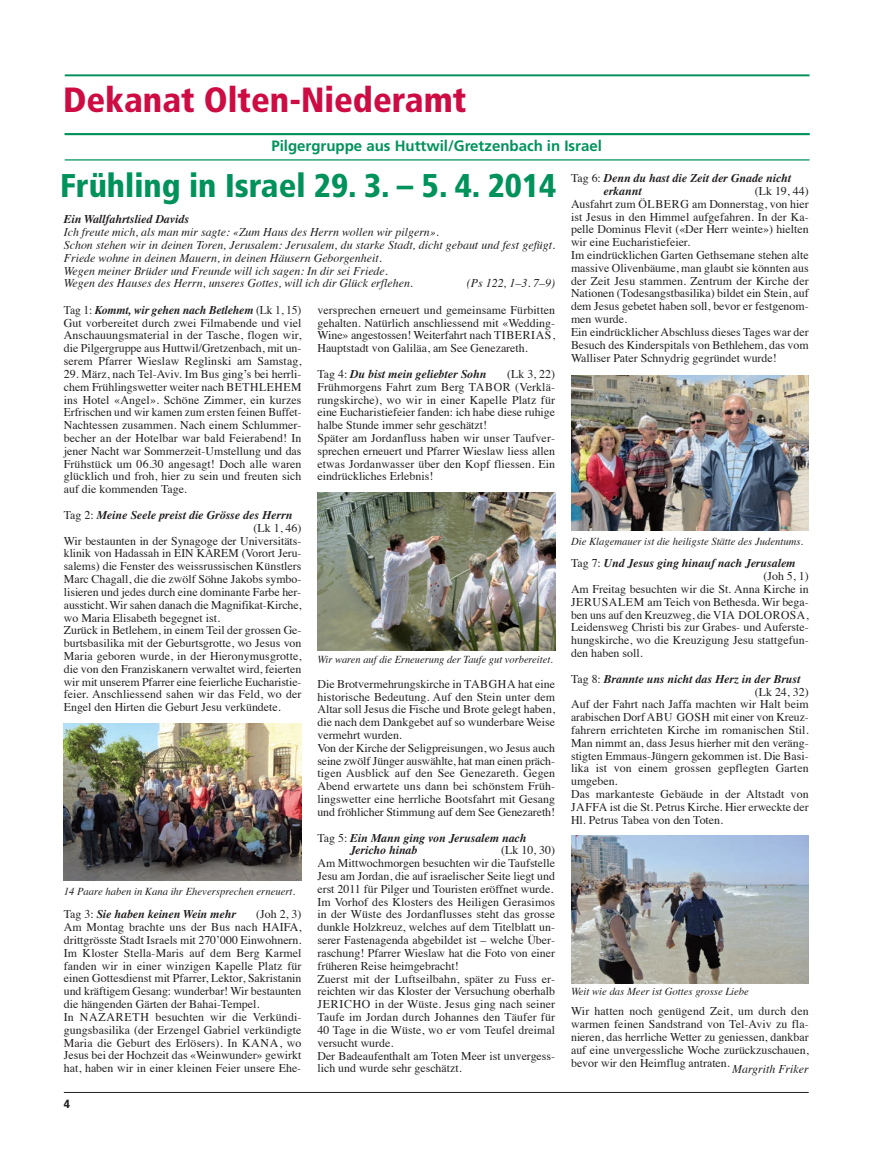
<style>
.page{position:relative;width:869px;height:1170px;background:#fff}
.page>*{position:absolute;margin:0;border:0;box-sizing:border-box;transform-origin:0 0}
.t1{font:900 condensed 35px "Frutiger LT";color:#cd0c44}
.t2{font:900 condensed 32.88px "Frutiger LT";color:#00925b}
.t3{font:700 15px "Frutiger CE";color:#00925b}
.t4{font:11.88px/12.9px "Times";color:#231f20}
.t5{font:italic 11.88px/12.9px "Times";color:#231f20}
.t6{font:italic 700 11.88px/12.9px "Times LT";color:#231f20}
.t7{font:900 condensed 11.88px "Frutiger LT";color:#231f20}
.t8{font:italic 10.62px "Times";color:#231f20}
.s1{font-family:"Times";font-weight:400;font-style:normal}
</style>
<div class="page">
<hr style="left:64px;top:1092px;width:744px;height:1px;background:#231f20">
<hr style="left:65px;top:74px;width:744px;height:2px;background:#00925b">
<hr style="left:65px;top:133px;width:744px;height:2px;background:#00925b">
<hr style="left:65px;top:159px;width:744px;height:1px;background:#00925b">
<img style="left:64px;top:723px;width:237px;height:157px">
<img style="left:317px;top:492px;width:238px;height:158px">
<img style="left:571px;top:375px;width:237px;height:156px">
<img style="left:571px;top:835px;width:237px;height:148px">
<h1 class="t1" style="left:63px;top:86px;width:404px">Dekanat Olten-Niederamt</h1>
<p class="t3" style="left:271px;top:140px;width:332px">Pilgergruppe aus Huttwil/Gretzenbach in Israel</p>
<h2 class="t2" style="left:60px;top:173px;width:497px">Frühling in Israel 29. 3. – 5. 4. 2014</h2>
<p class="t6" style="left:64px;top:213px;width:127px">Ein Wallfahrtslied Davids</p>
<p class="t5" style="left:64px;top:227px;width:492px">Ich freute mich, als man mir sagte: «Zum Haus des Herrn wollen wir pilgern».<br>Schon stehen wir in deinen Toren, Jerusalem: Jerusalem, du starke Stadt, dicht gebaut und fest gefügt.<br>Friede wohne in deinen Mauern, in deinen Häusern Geborgenheit.<br>Wegen meiner Brüder und Freunde will ich sagen: In dir sei Friede.<br>Wegen des Hauses des Herrn, unseres Gottes, will ich dir Glück erflehen.</p>
<p class="t6" style="left:603px;top:171px;width:189px;text-indent:-33px"><span class="s1">Tag 6:</span> Denn du hast die Zeit der Gnade nicht erkannt</p>
<p class="t4" style="left:570px;top:185px;width:239px;text-indent:184px">(Lk 19, 44)<br>Ausfahrt zum ÖLBERG am Donnerstag, von hier ist Jesus in den Himmel aufgefahren. In der Ka&shy;pelle Dominus Flevit («Der Herr weinte») hielten wir eine Eucharistiefeier.<br>Im eindrücklichen Garten Gethsemane stehen alte massive Olivenbäume, man glaubt sie könnten aus der Zeit Jesu stammen. Zentrum der Kirche der Nationen (Todesangstbasilika) bildet ein Stein, auf dem Jesus gebetet haben soll, bevor er festgenom&shy;men wurde.<br>Ein eindrücklicher Abschluss dieses Tages war der Besuch des Kinderspitals von Bethlehem, das vom Walliser Pater Schnydrig gegründet wurde!</p>
<p class="t5" style="left:466px;top:278px;width:90px">(Ps 122, 1–3. 7–9)</p>
<p class="t6" style="left:64px;top:303px;width:239px"><span class="s1">Tag 1:</span> Kommt, wir gehen nach Betlehem <span class="s1">(Lk 1, 15)</span></p>
<p class="t4" style="left:64px;top:317px;width:239px;text-align:justify">Gut vorbereitet durch zwei Filmabende und viel Anschauungsmaterial in der Tasche, flogen wir, die Pilgergruppe aus Huttwil/Gretzenbach, mit un&shy;serem Pfarrer Wieslaw Reglinski am Samstag,</p>
<p class="t4" style="left:64px;top:368px;width:239px;text-align:justify">29. März, nach Tel-Aviv. Im Bus ging’s bei herrli&shy;chem Frühlingswetter weiter nach BETHLEHEM ins Hotel «Angel». Schöne Zimmer, ein kurzes Erfrischen und wir kamen zum ersten feinen Buffet-Nachtessen zusammen. Nach einem Schlummer&shy;becher an der Hotelbar war bald Feierabend! In jener Nacht war Sommerzeit-Umstellung und das Frühstück um 06.30 angesagt! Doch alle waren glücklich und froh, hier zu sein und freuten sich auf die kommenden Tage.</p>
<p class="t6" style="left:64px;top:508px;width:230px"><span class="s1">Tag 2:</span> Meine Seele preist die Grösse des Herrn</p>
<p class="t4" style="left:64px;top:522px;width:239px;text-indent:190px">(Lk 1, 46)<br>Wir bestaunten in der Synagoge der Universitäts&shy;klinik von Hadassah in EIN KAREM (Vorort Jeru&shy;salems) die Fenster des weissrussischen Künstlers Marc Chagall, die die zwölf Söhne Jakobs symbo&shy;lisieren und jedes durch eine dominante Farbe her&shy;aussticht. Wir sahen danach die Magnifikat-Kirche, wo Maria Elisabeth begegnet ist.<br>Zurück in Betlehem, in einem Teil der grossen Ge&shy;burtsbasilika mit der Geburtsgrotte, wo Jesus von Maria geboren wurde, in der Hieronymusgrotte, die von den Franziskanern verwaltet wird, feierten wir mit unserem Pfarrer eine feierliche Eucharistie&shy;feier. Anschliessend sahen wir das Feld, wo der Engel den Hirten die Geburt Jesu verkündete.</p>
<p class="t4" style="left:317px;top:304px;width:239px;text-align:justify">versprechen erneuert und gemeinsame Fürbitten gehalten. Natürlich anschliessend mit «Wedding-Wine» angestossen! Weiterfahrt nach TIBERIAS, Hauptstadt von Galiläa, am See Genezareth.</p>
<p class="t6" style="left:317px;top:367px;width:171px"><span class="s1">Tag 4:</span> Du bist mein geliebter Sohn</p>
<p class="t4" style="left:317px;top:368px;width:239px;text-indent:190px">(Lk 3, 22)<br>Frühmorgens Fahrt zum Berg TABOR (Verklä&shy;rungskirche), wo wir in einer Kapelle Platz für eine Eucharistiefeier fanden: ich habe diese ruhige halbe Stunde immer sehr geschätzt!<br>Später am Jordanfluss haben wir unser Taufver&shy;sprechen erneuert und Pfarrer Wieslaw liess allen etwas Jordanwasser über den Kopf fliessen. Ein eindrückliches Erlebnis!</p>
<p class="t8" style="left:570px;top:537px;width:233px">Die Klagemauer ist die heiligste Stätte des Judentums.</p>
<p class="t6" style="left:570px;top:556px;width:226px"><span class="s1">Tag 7:</span> Und Jesus ging hinauf nach Jerusalem</p>
<p class="t4" style="left:570px;top:570px;width:239px;text-align:justify;text-indent:192px">(Joh 5, 1)<br>Am Freitag besuchten wir die St. Anna Kirche in JERUSALEM am Teich von Bethesda. Wir bega&shy;ben uns auf den Kreuzweg, die VIA DOLOROSA, Leidensweg Christi bis zur Grabes- und Auferste&shy;hungskirche, wo die Kreuzigung Jesu stattgefun&shy;den haben soll.</p>
<p class="t6" style="left:570px;top:672px;width:231px"><span class="s1">Tag 8:</span> Brannte uns nicht das Herz in der Brust</p>
<p class="t4" style="left:570px;top:686px;width:239px;text-indent:184px">(Lk 24, 32)<br>Auf der Fahrt nach Jaffa machten wir Halt beim arabischen Dorf ABU GOSH mit einer von Kreuz&shy;fahrern errichteten Kirche im romanischen Stil.<br>Man nimmt an, dass Jesus hierher mit den veräng&shy;stigten Emmaus-Jüngern gekommen ist. Die Basi&shy;lika ist von einem grossen gepflegten Garten umgeben.<br>Das markanteste Gebäude in der Altstadt von JAFFA ist die St. Petrus Kirche. Hier erweckte der Hl. Petrus Tabea von den Toten.</p>
<p class="t8" style="left:317px;top:655px;width:237px">Wir waren auf die Erneuerung der Taufe gut vorbereitet.</p>
<p class="t4" style="left:317px;top:678px;width:239px">Die Brotvermehrungskirche in TABGHA hat eine historische Bedeutung. Auf den Stein unter dem Altar soll Jesus die Fische und Brote gelegt haben, die nach dem Dankgebet auf so wunderbare Weise vermehrt wurden.<br>Von der Kirche der Seligpreisungen, wo Jesus auch seine zwölf Jünger auswählte, hat man einen präch&shy;tigen Ausblick auf den See Genezareth. Gegen Abend erwartete uns dann bei schönstem Früh&shy;lingswetter eine herrliche Bootsfahrt mit Gesang und fröhlicher Stimmung auf dem See Genezareth!</p>
<p class="t6" style="left:350px;top:831px;width:178px;text-indent:-33px"><span class="s1">Tag 5:</span> Ein Mann ging von Jerusalem nach<br>Jericho hinab</p>
<p class="t4" style="left:317px;top:844px;width:239px;text-indent:184px">(Lk 10, 30)<br>Am Mittwochmorgen besuchten wir die Taufstelle Jesu am Jordan, die auf israelischer Seite liegt und erst 2011 für Pilger und Touristen eröffnet wurde.<br>Im Vorhof des Klosters des Heiligen Gerasimos in der Wüste des Jordanflusses steht das grosse dunkle Holzkreuz, welches auf dem Titelblatt un&shy;serer Fastenagenda abgebildet ist – welche Über&shy;raschung! Pfarrer Wieslaw hat die Foto von einer früheren Reise heimgebracht!<br>Zuerst mit der Luftseilbahn, später zu Fuss er&shy;reichten wir das Kloster der Versuchung oberhalb JERICHO in der Wüste. Jesus ging nach seiner Taufe im Jordan durch Johannes den Täufer für 40 Tage in die Wüste, wo er vom Teufel dreimal versucht wurde.<br>Der Badeaufenthalt am Toten Meer ist unvergess&shy;lich und wurde sehr geschätzt.</p>
<p class="t8" style="left:64px;top:886px;width:233px">14 Paare haben in Kana ihr Eheversprechen erneuert.</p>
<p class="t6" style="left:64px;top:907px;width:174px"><span class="s1">Tag 3:</span> Sie haben keinen Wein mehr</p>
<p class="t4" style="left:64px;top:908px;width:239px;text-indent:192px">(Joh 2, 3)<br>Am Montag brachte uns der Bus nach HAIFA, drittgrösste Stadt Israels mit 270’000 Einwohnern.<br>Im Kloster Stella-Maris auf dem Berg Karmel fanden wir in einer winzigen Kapelle Platz für einen Gottesdienst mit Pfarrer, Lektor, Sakristanin und kräftigem Gesang: wunderbar! Wir bestaunten die hängenden Gärten der Bahai-Tempel.<br>In NAZARETH besuchten wir die Verkündi&shy;gungsbasilika (der Erzengel Gabriel verkündigte Maria die Geburt des Erlösers). In KANA, wo Jesus bei der Hochzeit das «Weinwunder» gewirkt hat, haben wir in einer kleinen Feier unsere Ehe-</p>
<p class="t8" style="left:570px;top:986px;width:179px">Weit wie das Meer ist Gottes grosse Liebe</p>
<p class="t4" style="left:570px;top:1005px;width:239px;text-align:justify">Wir hatten noch genügend Zeit, um durch den warmen feinen Sandstrand von Tel-Aviv zu fla&shy;nieren, das herrliche Wetter zu geniessen, dankbar auf eine unvergessliche Woche zurückzuschauen, bevor wir den Heimflug antraten.</p>
<p class="t5" style="left:731px;top:1063px;width:78px">Margrith Friker</p>
<p class="t7" style="left:64px;top:1099px;width:8px">4</p>
</div>
